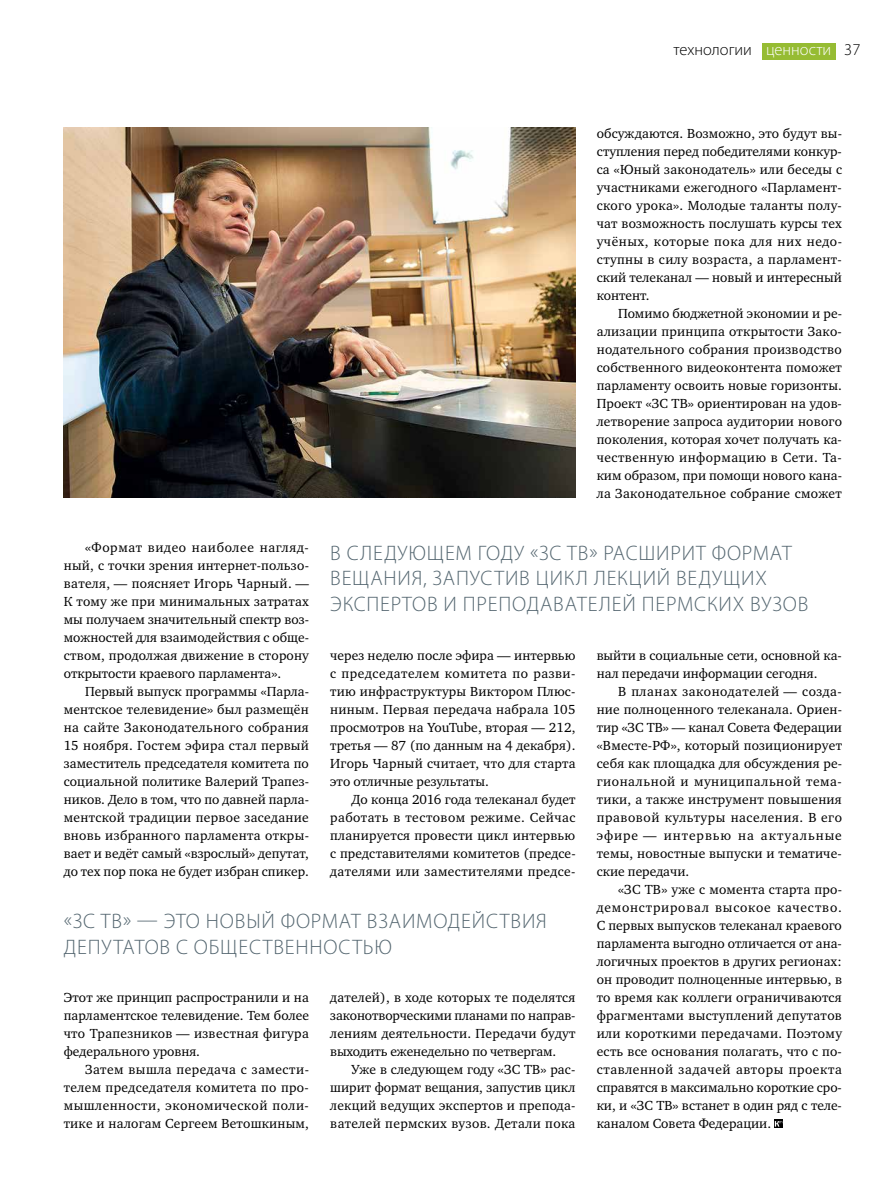
<style>
.page{position:relative;width:893px;height:1191px;background:#fff}
.page>*{position:absolute;margin:0;border:0;box-sizing:border-box;transform-origin:0 0}
.t1{font:300 21px/25.5px "Myriad Pro";letter-spacing:.04em;color:#546670}
.t2{font:300 16.5px "Myriad Pro";color:#000}
.t3{font:13.5px/18px "Charter ITC";letter-spacing:.01em;color:#000;text-align:justify}
.s1{color:#fff}
</style>
<div class="page">
<div style="left:762px;top:43px;width:73px;height:16px;background:#96bc33"></div>
<svg style="left:774px;top:1119px;width:9px;height:9px"></svg>
<svg style="left:775px;top:1121px;width:7px;height:5px"></svg>
<img style="left:64px;top:128px;width:511px;height:370px">
<p class="t2" style="left:673px;top:40px;width:188px">технологии <span class="s1">ценности</span> 37</p>
<p class="t3" style="left:597px;top:124px;width:247px">обсуждаются. Возможно, это будут вы&shy;ступления перед победителями конкур&shy;са «Юный законодатель» или беседы с участниками ежегодного «Парламент&shy;ского урока». Молодые таланты полу&shy;чат возможность послушать курсы тех учёных, которые пока для них недо&shy;ступны в силу возраста, а парламент&shy;ский телеканал — новый и интересный контент.</p>
<p class="t3" style="left:597px;top:304px;width:247px;text-indent:21px">Помимо бюджетной экономии и ре&shy;ализации принципа открытости Зако&shy;нодательного собрания производство собственного видеоконтента поможет парламенту освоить новые горизонты.<br>Проект «ЗС ТВ» ориентирован на удов&shy;летворение запроса аудитории нового поколения, которая хочет получать ка&shy;чественную информацию в Сети. Та&shy;ким образом, при помощи нового кана&shy;ла Законодательное собрание сможет</p>
<p class="t3" style="left:64px;top:538px;width:247px;text-indent:21px">«Формат видео наиболее нагляд&shy;ный, с точки зрения интернет-пользо&shy;вателя, — поясняет Игорь Чарный. — К тому же при минимальных затратах мы получаем значительный спектр воз&shy;можностей для взаимодействия с обще&shy;ством, продолжая движение в сторону открытости краевого парламента».</p>
<p class="t3" style="left:64px;top:682px;width:247px;text-indent:21px">Первый выпуск программы «Парла&shy;ментское телевидение» был размещён на сайте Законодательного собрания 15 ноября. Гостем эфира стал первый заместитель председателя комитета по социальной политике Валерий Трапез&shy;ников. Дело в том, что по давней парла&shy;ментской традиции первое заседание вновь избранного парламента откры&shy;вает и ведёт самый «взрослый» депутат, до тех пор пока не будет избран спикер.</p>
<h1 class="t1" style="left:330px;top:540px;width:480px">В СЛЕДУЮЩЕМ ГОДУ «ЗС ТВ» РАСШИРИТ ФОРМАТ<br>ВЕЩАНИЯ, ЗАПУСТИВ ЦИКЛ ЛЕКЦИЙ ВЕДУЩИХ<br>ЭКСПЕРТОВ И ПРЕПОДАВАТЕЛЕЙ ПЕРМСКИХ ВУЗОВ</h1>
<p class="t3" style="left:330px;top:646px;width:247px">через неделю после эфира — интервью с председателем комитета по разви&shy;тию инфраструктуры Виктором Плюс&shy;ниным. Первая передача набрала 105 просмотров на YouTube, вторая — 212, третья — 87 (по данным на 4 декабря).<br>Игорь Чарный считает, что для старта это отличные результаты.</p>
<p class="t3" style="left:330px;top:790px;width:247px;text-indent:21px">До конца 2016 года телеканал будет работать в тестовом режиме. Сейчас планируется провести цикл интервью с представителями комитетов (предсе&shy;дателями или заместителями предсе-</p>
<p class="t3" style="left:597px;top:646px;width:247px">выйти в социальные сети, основной ка&shy;нал передачи информации сегодня.</p>
<p class="t3" style="left:597px;top:682px;width:247px;text-indent:21px">В планах законодателей — созда&shy;ние полноценного телеканала. Ориен&shy;тир «ЗС ТВ» — канал Совета Федерации «Вместе-РФ», который позиционирует себя как площадка для обсуждения ре&shy;гиональной и муниципальной тема&shy;тики, а также инструмент повышения правовой культуры населения. В его эфире — интервью на актуальные темы, новостные выпуски и тематиче&shy;ские передачи.</p>
<p class="t3" style="left:597px;top:880px;width:247px;text-indent:21px">«ЗС ТВ» уже с момента старта про&shy;демонстрировал высокое качество.<br>С первых выпусков телеканал краевого парламента выгодно отличается от ана&shy;логичных проектов в других регионах: он проводит полноценные интервью, в то время как коллеги ограничиваются фрагментами выступлений депутатов или короткими передачами. Поэтому есть все основания полагать, что с по&shy;ставленной задачей авторы проекта справятся в максимально короткие сро&shy;ки, и «ЗС ТВ» встанет в один ряд с теле&shy;каналом Совета Федерации.</p>
<h1 class="t1" style="left:64px;top:908px;width:485px">«ЗС ТВ» — ЭТО НОВЫЙ ФОРМАТ ВЗАИМОДЕЙСТВИЯ<br>ДЕПУТАТОВ С ОБЩЕСТВЕННОСТЬЮ</h1>
<p class="t3" style="left:330px;top:988px;width:247px">дателей), в ходе которых те поделятся законотворческими планами по направ&shy;лениям деятельности. Передачи будут выходить еженедельно по четвергам.</p>
<p class="t3" style="left:330px;top:1060px;width:247px;text-indent:21px">Уже в следующем году «ЗС ТВ» рас&shy;ширит формат вещания, запустив цикл лекций ведущих экспертов и препода&shy;вателей пермских вузов. Детали пока</p>
<p class="t3" style="left:64px;top:988px;width:247px">Этот же принцип распространили и на парламентское телевидение. Тем более что Трапезников — известная фигура федерального уровня.</p>
<p class="t3" style="left:64px;top:1060px;width:247px;text-indent:21px">Затем вышла передача с замести&shy;телем председателя комитета по про&shy;мышленности, экономической поли&shy;тике и налогам Сергеем Ветошкиным,</p>
</div>
